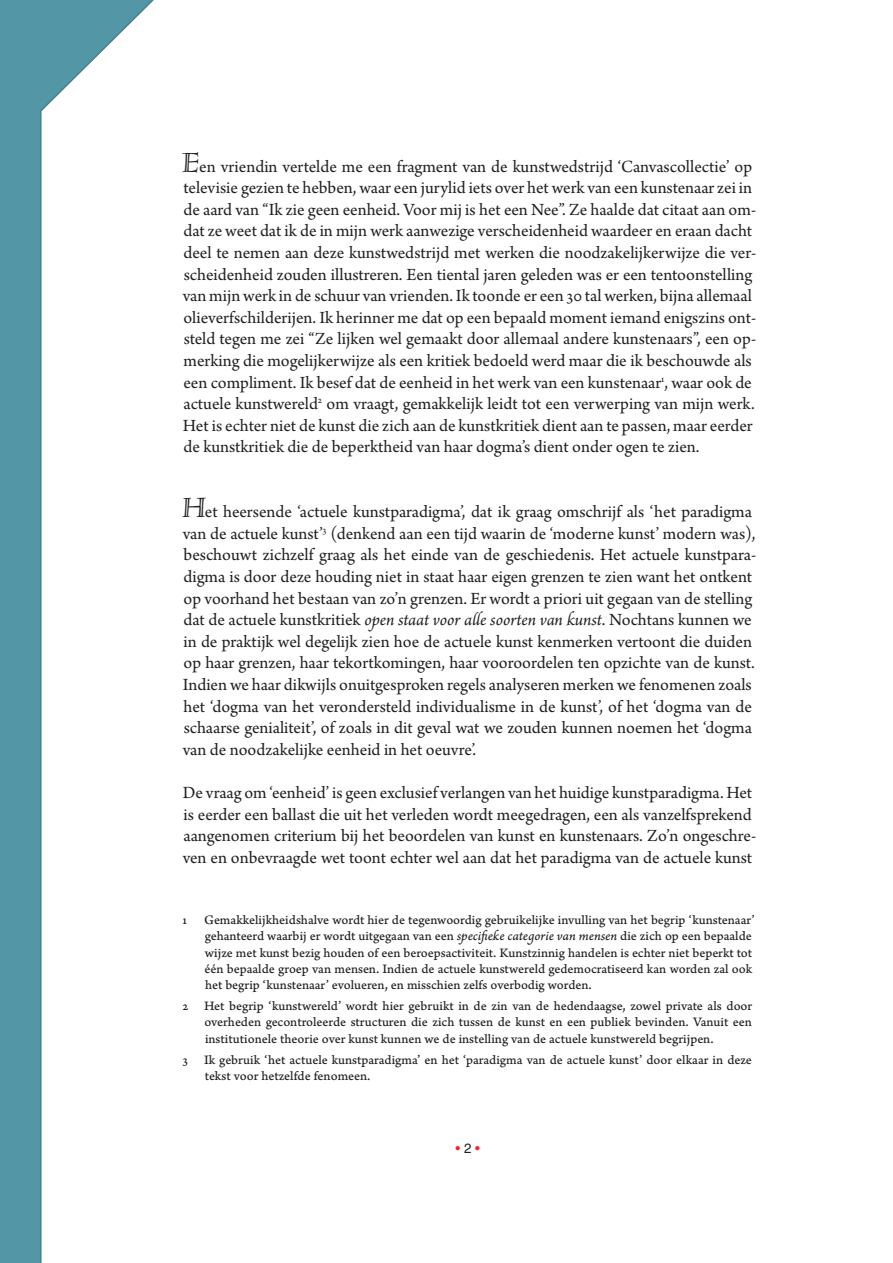
<style>
.page{position:relative;width:893px;height:1263px;background:#fff}
.page>*{position:absolute;margin:0;border:0;box-sizing:border-box;transform-origin:0 0}
.body_tekst{font:18px/21.6px "Arno Pro";letter-spacing:-.005em;color:#231f20}
.eerste_paragraaf{font:18px/21.6px "Arno Pro";letter-spacing:-.005em;color:#231f20}
.footnote_text{font:13.5px/16.2px "Arno Pro Caption";letter-spacing:-.005em;color:#231f20}
.nummering{font:13.5px "Helvetica LT Std";color:#ff1f20}
.s1{font-family:"Silentium Pro Roman I";font-size:36px}
.s2{font-style:italic}
.s3{font-family:"Arno Pro Italic Caption"}
.s4{color:#231f20}
</style>
<div class="page">
<svg style="left:0;top:0;width:154px;height:1263px"></svg>
<p class="eerste_paragraaf" style="left:182px;top:156px;width:576px"><span class="s1">E</span>en vriendin vertelde me een fragment van de kunstwedstrijd ‘Canvascollectie’ op televisie gezien te hebben, waar een jurylid iets over het werk van een kunstenaar zei in de aard van “Ik zie geen eenheid. Voor mij is het een Nee”. Ze haalde dat citaat aan om&shy;dat ze weet dat ik de in mijn werk aanwezige verscheidenheid waardeer en eraan dacht deel te nemen aan deze kunstwedstrijd met werken die noodzakelijkerwijze die ver&shy;scheidenheid zouden illustreren. Een tiental jaren geleden was er een tentoonstelling van mijn werk in de schuur van vrienden. Ik toonde er een 30 tal werken, bijna allemaal olieverfschilderijen. Ik herinner me dat op een bepaald moment iemand enigszins ont&shy;steld tegen me zei “Ze lijken wel gemaakt door allemaal andere kunstenaars”, een op&shy;merking die mogelijkerwijze als een kritiek bedoeld werd maar die ik beschouwde als een compliment. Ik besef dat de eenheid in het werk van een kunstenaar<sup>1</sup>, waar ook de actuele kunstwereld<sup>2</sup> om vraagt, gemakkelijk leidt tot een verwerping van mijn werk.<br>Het is echter niet de kunst die zich aan de kunstkritiek dient aan te passen, maar eerder de kunstkritiek die de beperktheid van haar dogma’s dient onder ogen te zien.</p>
<p class="body_tekst" style="left:182px;top:502px;width:576px"><span class="s1">H</span>et heersende ‘actuele kunstparadigma’, dat ik graag omschrijf als ‘het paradigma van de actuele kunst’<sup>3</sup> (denkend aan een tijd waarin de ‘moderne kunst’ modern was), beschouwt zichzelf graag als het einde van de geschiedenis. Het actuele kunstpara&shy;digma is door deze houding niet in staat haar eigen grenzen te zien want het ontkent op voorhand het bestaan van zo’n grenzen. Er wordt a priori uit gegaan van de stelling dat de actuele kunstkritiek <span class="s2">open staat voor alle soorten van kunst</span>. Nochtans kunnen we in de praktijk wel degelijk zien hoe de actuele kunst kenmerken vertoont die duiden op haar grenzen, haar tekortkomingen, haar vooroordelen ten opzichte van de kunst.<br>Indien we haar dikwijls onuitgesproken regels analyseren merken we fenomenen zoals het ‘dogma van het verondersteld individualisme in de kunst’, of het ‘dogma van de schaarse genialiteit’, of zoals in dit geval wat we zouden kunnen noemen het ‘dogma van de noodzakelijke eenheid in het oeuvre’.</p>
<p class="body_tekst" style="left:183px;top:783px;width:575px">De vraag om ‘eenheid’ is geen exclusief verlangen van het huidige kunstparadigma. Het is eerder een ballast die uit het verleden wordt meegedragen, een als vanzelfsprekend aangenomen criterium bij het beoordelen van kunst en kunstenaars. Zo’n ongeschre&shy;ven en onbevraagde wet toont echter wel aan dat het paradigma van de actuele kunst</p>
<p class="footnote_text" style="left:205px;top:912px;width:552px;text-indent:-22px">1 Gemakkelijkheidshalve wordt hier de tegenwoordig gebruikelijke invulling van het begrip ‘kunstenaar’ gehanteerd waarbij er wordt uitgegaan van een <span class="s3">specifieke categorie van mensen</span> die zich op een bepaalde wijze met kunst bezig houden of een beroepsactiviteit. Kunstzinnig handelen is echter niet beperkt tot één bepaalde groep van mensen. Indien de actuele kunstwereld gedemocratiseerd kan worden zal ook het begrip ‘kunstenaar’ evolueren, en misschien zelfs overbodig worden.</p>
<p class="footnote_text" style="left:204px;top:999px;width:549px;text-align:justify;text-indent:-22px">2 Het begrip ‘kunstwereld’ wordt hier gebruikt in de zin van de hedendaagse, zowel private als door overheden gecontroleerde structuren die zich tussen de kunst en een publiek bevinden. Vanuit een institutionele theorie over kunst kunnen we de instelling van de actuele kunstwereld begrijpen.</p>
<p class="footnote_text" style="left:205px;top:1052px;width:549px;text-indent:-22px">3 Ik gebruik ‘het actuele kunstparadigma’ en het ‘paradigma van de actuele kunst’ door elkaar in deze tekst voor hetzelfde fenomeen.</p>
<p class="nummering" style="left:455px;top:1140px;width:26px">• <span class="s4">2</span> •</p>
</div>
